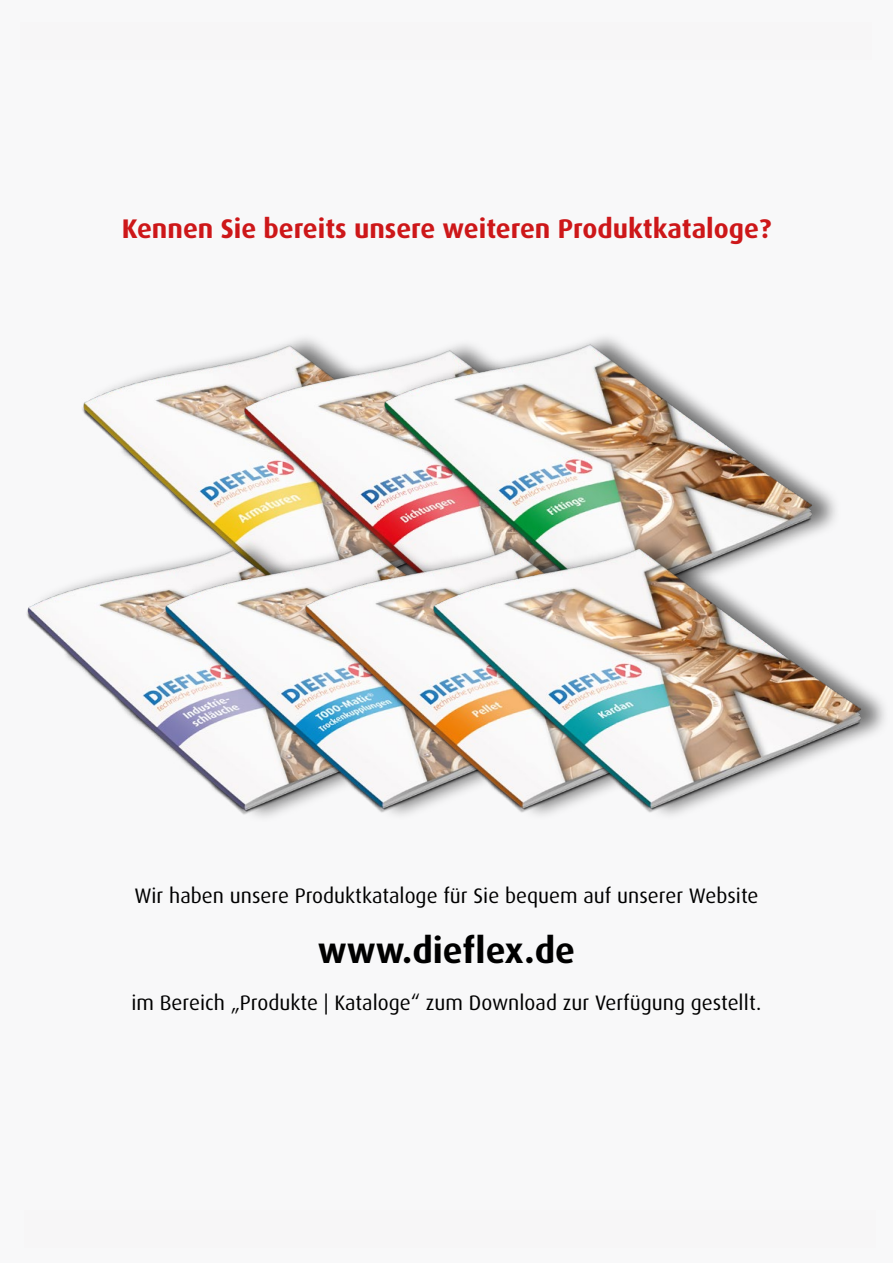
<style>
.page{position:relative;width:893px;height:1263px;background:#f8f8f9}
.page>*{position:absolute;margin:0;border:0;box-sizing:border-box;transform-origin:0 0}
.t1{font:700 36px "Dax";color:#000}
.t2{font:700 27px "Dax";color:#cd1719}
.t3{font:21px "Dax";color:#000}
</style>
<div class="page">
<img style="left:82px;top:361px;width:130px;height:156px">
<img style="left:212px;top:338px;width:141px;height:179px">
<div style="left:388px;top:331px;width:453px;height:287px;background:#000;opacity:.52"></div>
<img style="left:353px;top:331px;width:468px;height:186px">
<img style="left:26px;top:570px;width:107px;height:149px">
<img style="left:133px;top:517px;width:141px;height:300px">
<img style="left:274px;top:517px;width:128px;height:298px">
<div style="left:437px;top:535px;width:453px;height:287px;background:#000;opacity:.52"></div>
<img style="left:402px;top:517px;width:468px;height:305px">
<p class="t2" style="left:122px;top:214px;width:651px">Kennen Sie bereits unsere weiteren Produktkataloge?</p>
<p class="t3" style="left:134px;top:884px;width:626px">Wir haben unsere Produktkataloge für Sie bequem auf unserer Website</p>
<h1 class="t1" style="left:318px;top:930px;width:259px">www.dieflex.de</h1>
<p class="t3" style="left:131px;top:991px;width:632px">im Bereich „Produkte | Kataloge“ zum Download zur Verfügung gestellt.</p>
</div>
